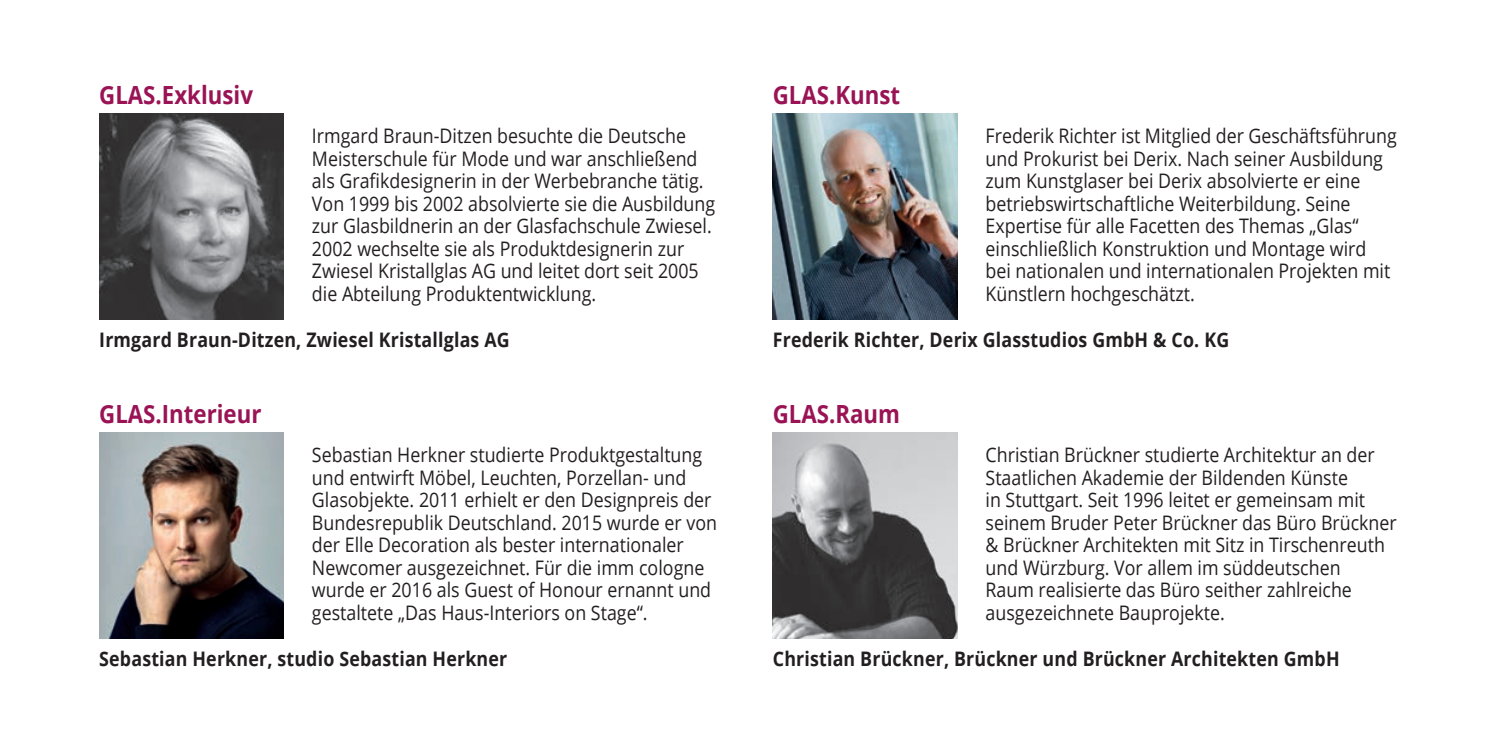
<style>
.page{position:relative;width:1489px;height:745px;background:#fff}
.page>*{position:absolute;margin:0;border:0;box-sizing:border-box;transform-origin:0 0}
.t1{font:700 25px "Open Sans";color:#991355;scale:.89 1}
.t2{font:20px/22.5px "Open Sans";color:#231f20;scale:.89 1}
.t3{font:700 20px "Open Sans";letter-spacing:.01em;color:#231f20;scale:.89 1}
</style>
<div class="page">
<img style="left:99px;top:113px;width:184px;height:206px">
<img style="left:99px;top:432px;width:184px;height:206px">
<img style="left:772px;top:113px;width:185px;height:206px">
<img style="left:772px;top:432px;width:185px;height:206px">
<p class="t1" style="left:99px;top:77px;width:174px">GLAS.Exklusiv</p>
<p class="t1" style="left:772px;top:77px;width:145px">GLAS.Kunst</p>
<p class="t2" style="left:312px;top:124px;width:454px">Irmgard Braun-Ditzen besuchte die Deutsche Meisterschule für Mode und war anschließend als Grafikdesignerin in der Werbebranche tätig.<br>Von 1999 bis 2002 absolvierte sie die Ausbildung zur Glasbildnerin an der Glasfachschule Zwiesel.<br>2002 wechselte sie als Produktdesignerin zur Zwiesel Kristallglas AG und leitet dort seit 2005 die Abteilung Produktentwicklung.</p>
<p class="t2" style="left:985px;top:124px;width:463px">Frederik Richter ist Mitglied der Geschäftsführung und Prokurist bei Derix. Nach seiner Ausbildung zum Kunstglaser bei Derix absolvierte er eine betriebswirtschaftliche Weiterbildung. Seine Expertise für alle Facetten des Themas „Glas“ einschließlich Konstruktion und Montage wird bei nationalen und internationalen Projekten mit Künstlern hochgeschätzt.</p>
<p class="t3" style="left:99px;top:325px;width:463px">Irmgard Braun-Ditzen, Zwiesel Kristallglas AG</p>
<p class="t3" style="left:772px;top:325px;width:514px">Frederik Richter, Derix Glasstudios GmbH &amp; Co. KG</p>
<p class="t1" style="left:99px;top:396px;width:184px">GLAS.Interieur</p>
<p class="t1" style="left:772px;top:396px;width:144px">GLAS.Raum</p>
<p class="t2" style="left:312px;top:443px;width:456px">Sebastian Herkner studierte Produktgestaltung und entwirft Möbel, Leuchten, Porzellan- und Glasobjekte. 2011 erhielt er den Designpreis der Bundesrepublik Deutschland. 2015 wurde er von der Elle Decoration als bester internationaler Newcomer ausgezeichnet. Für die imm cologne wurde er 2016 als Guest of Honour ernannt und gestaltete „Das Haus-Interiors on Stage“.</p>
<p class="t2" style="left:985px;top:443px;width:463px">Christian Brückner studierte Architektur an der Staatlichen Akademie der Bildenden Künste<br>in Stuttgart. Seit 1996 leitet er gemeinsam mit seinem Bruder Peter Brückner das Büro Brückner &amp; Brückner Architekten mit Sitz in Tirschenreuth und Würzburg. Vor allem im süddeutschen<br>Raum realisierte das Büro seither zahlreiche ausgezeichnete Bauprojekte.</p>
<p class="t3" style="left:99px;top:644px;width:460px">Sebastian Herkner, studio Sebastian Herkner</p>
<p class="t3" style="left:772px;top:644px;width:638px">Christian Brückner, Brückner und Brückner Architekten GmbH</p>
</div>
